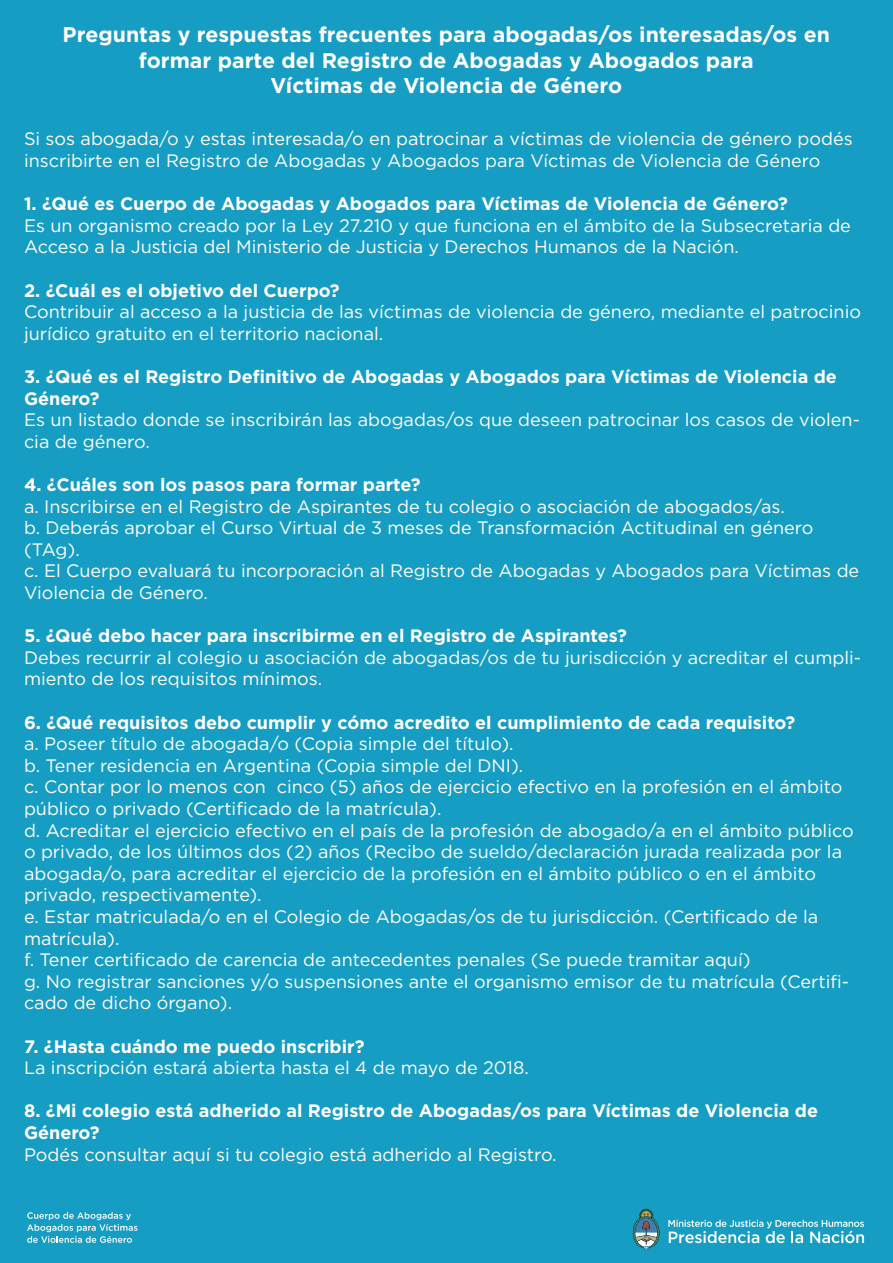
<style>
.page{position:relative;width:893px;height:1263px;background:#159dc4}
.page>*{position:absolute;margin:0;border:0;box-sizing:border-box;transform-origin:0 0}
.t1{font:700 21.3px/25.5px "Gotham";color:#fff;text-align:center}
.t2{font:18px/21.6px "Gotham";color:#fff}
.t3{font:700 18px/21.6px "Gotham";color:#fff}
</style>
<div class="page">
<svg style="left:633px;top:1208px;width:27px;height:43px"></svg>
<svg style="left:668px;top:1220px;width:196px;height:23px"></svg>
<svg style="left:27px;top:1212px;width:110px;height:31px"></svg>
<p class="t1" style="left:63px;top:22px;width:769px">Preguntas y respuestas frecuentes para abogadas/os interesadas/os en formar parte del Registro de Abogadas y Abogados para<br>Víctimas de Violencia de Género</p>
<p class="t2" style="left:24px;top:128px;width:830px">Si sos abogada/o y estas interesada/o en patrocinar a víctimas de violencia de género podés inscribirte en el Registro de Abogadas y Abogados para Víctimas de Violencia de Género</p>
<p class="t3" style="left:24px;top:193px;width:765px">1. ¿Qué es Cuerpo de Abogadas y Abogados para Víctimas de Violencia de Género?</p>
<p class="t2" style="left:24px;top:214px;width:828px">Es un organismo creado por la Ley 27.210 y que funciona en el ámbito de la Subsecretaria de<br>Acceso a la Justicia del Ministerio de Justicia y Derechos Humanos de la Nación.</p>
<p class="t3" style="left:24px;top:279px;width:317px">2. ¿Cuál es el objetivo del Cuerpo?</p>
<p class="t2" style="left:24px;top:301px;width:838px">Contribuir al acceso a la justicia de las víctimas de violencia de género, mediante el patrocinio jurídico gratuito en el territorio nacional.</p>
<p class="t3" style="left:24px;top:366px;width:814px">3. ¿Qué es el Registro Definitivo de Abogadas y Abogados para Víctimas de Violencia de<br>Género?</p>
<p class="t2" style="left:24px;top:409px;width:837px">Es un listado donde se inscribirán las abogadas/os que deseen patrocinar los casos de violen&shy;cia de género.</p>
<p class="t3" style="left:24px;top:474px;width:398px">4. ¿Cuáles son los pasos para formar parte?</p>
<p class="t2" style="left:24px;top:495px;width:837px">a. Inscribirse en el Registro de Aspirantes de tu colegio o asociación de abogados/as.<br>b. Deberás aprobar el Curso Virtual de 3 meses de Transformación Actitudinal en género (TAg).<br>c. El Cuerpo evaluará tu incorporación al Registro de Abogadas y Abogados para Víctimas de Violencia de Género.</p>
<p class="t3" style="left:24px;top:625px;width:605px">5. ¿Qué debo hacer para inscribirme en el Registro de Aspirantes?</p>
<p class="t2" style="left:24px;top:646px;width:839px">Debes recurrir al colegio u asociación de abogadas/os de tu jurisdicción y acreditar el cumpli&shy;miento de los requisitos mínimos.</p>
<p class="t3" style="left:24px;top:711px;width:773px">6. ¿Qué requisitos debo cumplir y cómo acredito el cumplimiento de cada requisito?</p>
<p class="t2" style="left:24px;top:733px;width:831px">a. Poseer título de abogada/o (Copia simple del título).<br>b. Tener residencia en Argentina (Copia simple del DNI).<br>c. Contar por lo menos con cinco (5) años de ejercicio efectivo en la profesión en el ámbito público o privado (Certificado de la matrícula).<br>d. Acreditar el ejercicio efectivo en el país de la profesión de abogado/a en el ámbito público o privado, de los últimos dos (2) años (Recibo de sueldo/declaración jurada realizada por la abogada/o, para acreditar el ejercicio de la profesión en el ámbito público o en el ámbito privado, respectivamente).<br>e. Estar matriculada/o en el Colegio de Abogadas/os de tu jurisdicción. (Certificado de la matrícula).<br>f. Tener certificado de carencia de antecedentes penales (Se puede tramitar aquí)<br>g. No registrar sanciones y/o suspensiones ante el organismo emisor de tu matrícula (Certifi&shy;cado de dicho órgano).</p>
<p class="t3" style="left:24px;top:1035px;width:342px">7. ¿Hasta cuándo me puedo inscribir?</p>
<p class="t2" style="left:24px;top:1057px;width:506px">La inscripción estará abierta hasta el 4 de mayo de 2018.</p>
<p class="t3" style="left:24px;top:1100px;width:796px">8. ¿Mi colegio está adherido al Registro de Abogadas/os para Víctimas de Violencia de<br>Género?</p>
<p class="t2" style="left:24px;top:1143px;width:534px">Podés consultar aquí si tu colegio está adherido al Registro.</p>
</div>
